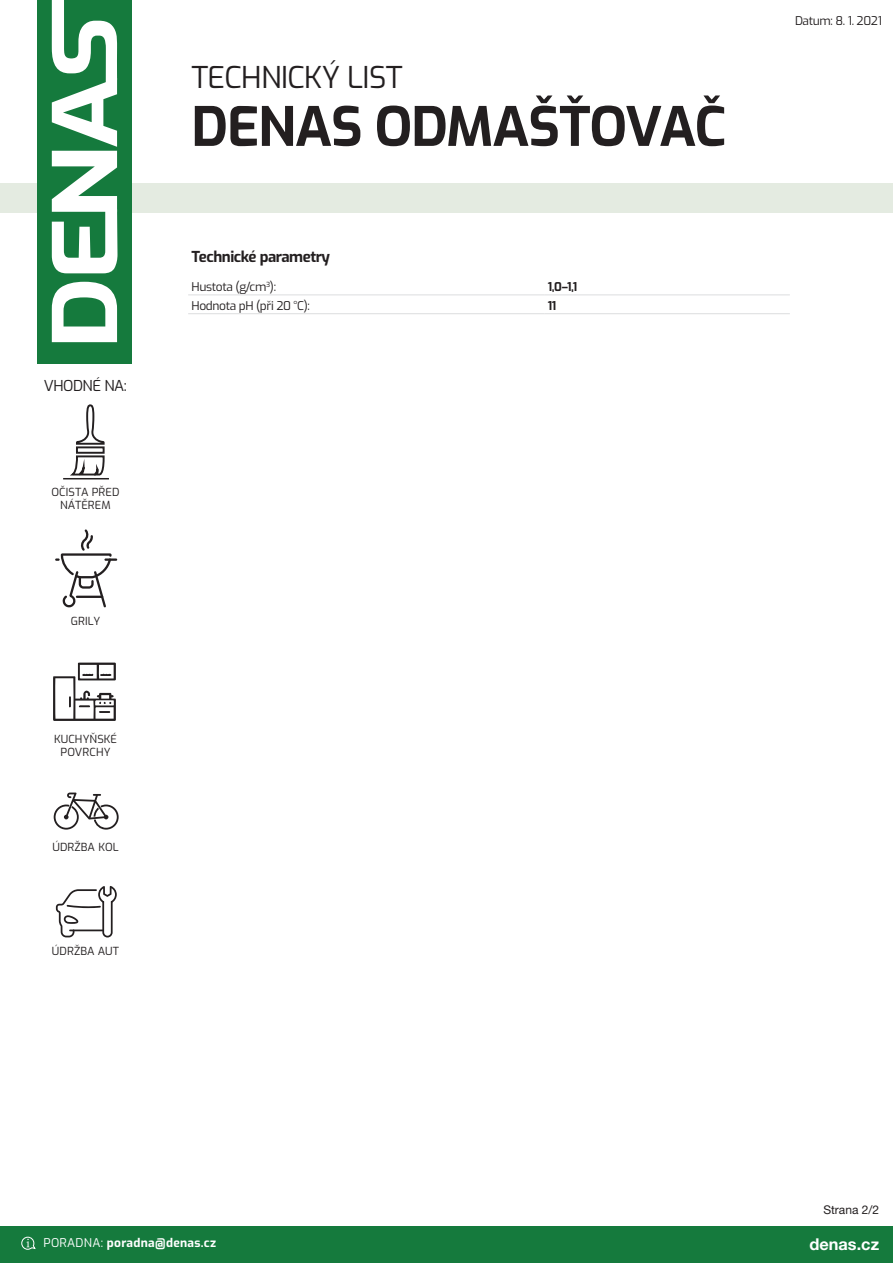
<style>
.page{position:relative;width:893px;height:1263px;background:#fff}
.page>*{position:absolute;margin:0;border:0;box-sizing:border-box;transform-origin:0 0}
.t1{font:700 54px "Exo";letter-spacing:-.02em;color:#231f20}
.t2{font:30px "Exo";letter-spacing:-.02em;color:#231f20}
.t3{font:700 16.35px "Helvetica Neue LT Pro";color:#fff}
.t4{font:700 15px "Exo";letter-spacing:-.03em;color:#231f20}
.t5{font:15px "Exo";letter-spacing:-.03em;color:#231f20}
.t6{font:12px "Exo";letter-spacing:-.03em;color:#231f20}
.t7{font:700 12px "Exo";letter-spacing:.025em;color:#fff}
.t8{font:700 12px "Exo";color:#231f20}
.t9{font:12px "Helvetica Neue LT Pro";color:#231f20}
.t10{font:11.1px/13.4px "Exo";letter-spacing:.01em;color:#231f20;text-align:center}
.s1{font-weight:400}
</style>
<div class="page">
<div style="left:37px;top:0;width:95px;height:364px;background:#157a3d"></div>
<svg style="left:52px;top:282px;width:65px;height:60px"></svg>
<svg style="left:52px;top:0;width:66px;height:273px"></svg>
<div style="left:0;top:1226px;width:893px;height:37px;background:#157a3d"></div>
<svg style="left:21px;top:1236px;width:15px;height:14px"></svg>
<hr style="left:188px;top:294px;width:356px;height:1px;background:#dcdddf">
<hr style="left:544px;top:294px;width:246px;height:1px;background:#dcdddf">
<hr style="left:188px;top:313px;width:356px;height:1px;background:#dcdddf">
<hr style="left:544px;top:313px;width:246px;height:1px;background:#dcdddf">
<div style="left:132px;top:183px;width:761px;height:30px;background:#e4ebe1"></div>
<div style="left:0;top:183px;width:37px;height:30px;background:#e4ebe1"></div>
<svg style="left:55px;top:529px;width:62px;height:78px"></svg>
<svg style="left:54px;top:792px;width:65px;height:38px"></svg>
<svg style="left:70px;top:404px;width:35px;height:72px"></svg>
<svg style="left:53px;top:663px;width:63px;height:58px"></svg>
<svg style="left:56px;top:886px;width:61px;height:51px"></svg>
<hr style="left:69px;top:929px;width:35px;height:2px;background:#231f20">
<hr style="left:63px;top:478px;width:46px;height:1px;background:#231f20">
<h3 class="t5" style="left:44px;top:374px;width:85px">VHODNÉ NA:</h3>
<p class="t10" style="left:52px;top:484px;width:69px">OČISTA PŘED<br>NÁTĚREM</p>
<p class="t10" style="left:71px;top:613px;width:31px">GRILY</p>
<p class="t10" style="left:54px;top:732px;width:65px">KUCHYŇSKÉ<br>POVRCHY</p>
<p class="t10" style="left:52px;top:840px;width:68px">ÚDRŽBA KOL</p>
<p class="t10" style="left:52px;top:944px;width:69px">ÚDRŽBA AUT</p>
<h2 class="t2" style="left:191px;top:55px;width:213px">TECHNICKÝ LIST</h2>
<h1 class="t1" style="left:191px;top:85px;width:536px">DENAS ODMAŠŤOVAČ</h1>
<h3 class="t4" style="left:191px;top:245px;width:140px">Technické parametry</h3>
<p class="t6" style="left:192px;top:278px;width:86px">Hustota (g/cm<sup>3</sup>):</p>
<p class="t8" style="left:548px;top:278px;width:31px">1,0–1,1</p>
<p class="t6" style="left:192px;top:297px;width:120px">Hodnota pH (při 20 °C):</p>
<p class="t8" style="left:548px;top:297px;width:10px">11</p>
<p class="t6" style="left:795px;top:12px;width:88px">Datum: 8. 1. 2021</p>
<p class="t9" style="left:823px;top:1202px;width:57px">Strana 2/2</p>
<p class="t7" style="left:43px;top:1234px;width:174px"><span class="s1">PORADNA:</span> poradna@denas.cz</p>
<h3 class="t3" style="left:809px;top:1233px;width:71px">denas.cz</h3>
</div>
